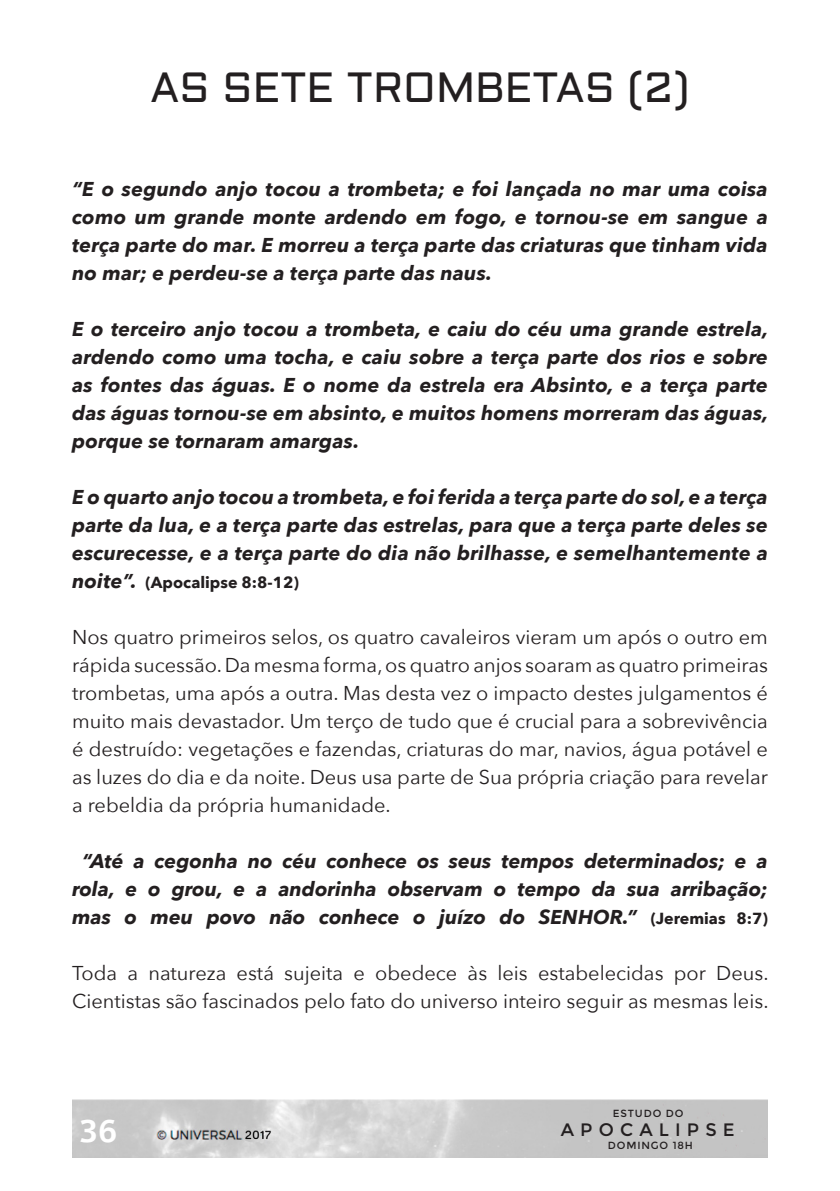
<style>
.page{position:relative;width:840px;height:1191px;background:#fff}
.page>*{position:absolute;margin:0;border:0;box-sizing:border-box;transform-origin:0 0}
.t1{font:42px "Aldrich";color:#231f20}
.t2{font:500 36px "Colaborate";color:#fff}
.t3{font:italic 700 20px/28px "Avenir Next";color:#231f20;text-align:justify}
.t4{font:20px/28px "Avenir Next";color:#231f20;text-align:justify}
.t5{font:18px "Montserrat";letter-spacing:.34em;color:#231f20}
.t6{font:700 16px "Avenir Next";color:#231f20}
.t7{font:10.4px "Montserrat";letter-spacing:.08em;color:#231f20}
.s1{font-style:italic;font-size:20px}
.s2{font-style:normal;font-size:16px}
</style>
<div class="page">
<img style="left:72px;top:1099px;width:695px;height:58px">
<p class="t1" style="left:150px;top:59px;width:540px">AS SETE TROMBETAS (2)</p>
<p class="t3" style="left:72px;top:174px;width:697px">“E o segundo anjo tocou a trombeta; e foi lançada no mar uma coisa como um grande monte ardendo em fogo, e tornou-se em sangue a terça parte do mar. E morreu a terça parte das criaturas que tinham vida no mar; e perdeu-se a terça parte das naus.</p>
<p class="t3" style="left:72px;top:314px;width:697px">E o terceiro anjo tocou a trombeta, e caiu do céu uma grande estrela, ardendo como uma tocha, e caiu sobre a terça parte dos rios e sobre as fontes das águas. E o nome da estrela era Absinto, e a terça parte das águas tornou-se em absinto, e muitos homens morreram das águas, porque se tornaram amargas.</p>
<p class="t3" style="left:72px;top:482px;width:697px">E o quarto anjo tocou a trombeta, e foi ferida a terça parte do sol, e a terça parte da lua, e a terça parte das estrelas, para que a terça parte deles se escurecesse, e a terça parte do dia não brilhasse, e semelhantemente a</p>
<p class="t6" style="left:72px;top:568px;width:228px"><span class="s1">noite”.</span> (Apocalipse 8:8-12)</p>
<p class="t4" style="left:72px;top:622px;width:697px">Nos quatro primeiros selos, os quatro cavaleiros vieram um após o outro em rápida sucessão. Da mesma forma, os quatro anjos soaram as quatro primeiras trombetas, uma após a outra. Mas desta vez o impacto destes julgamentos é muito mais devastador. Um terço de tudo que é crucial para a sobrevivência é destruído: vegetações e fazendas, criaturas do mar, navios, água potável e as luzes do dia e da noite. Deus usa parte de Sua própria criação para revelar a rebeldia da própria humanidade.</p>
<p class="t3" style="left:72px;top:846px;width:697px;text-align:center">“Até a cegonha no céu conhece os seus tempos determinados; e a rola, e o grou, e a andorinha observam o tempo da sua arribação; mas o meu povo não conhece o juízo do SENHOR.” <span class="s2">(Jeremias 8:7)</span></p>
<p class="t4" style="left:72px;top:958px;width:697px">Toda a natureza está sujeita e obedece às leis estabelecidas por Deus.<br>Cientistas são fascinados pelo fato do universo inteiro seguir as mesmas leis.</p>
<p class="t2" style="left:79px;top:1111px;width:40px">36</p>
<p class="t7" style="left:612px;top:1107px;width:72px">ESTUDO DO</p>
<p class="t5" style="left:560px;top:1119px;width:175px">APOCALIPSE</p>
<p class="t7" style="left:607px;top:1139px;width:86px">DOMINGO 18H</p>
</div>
